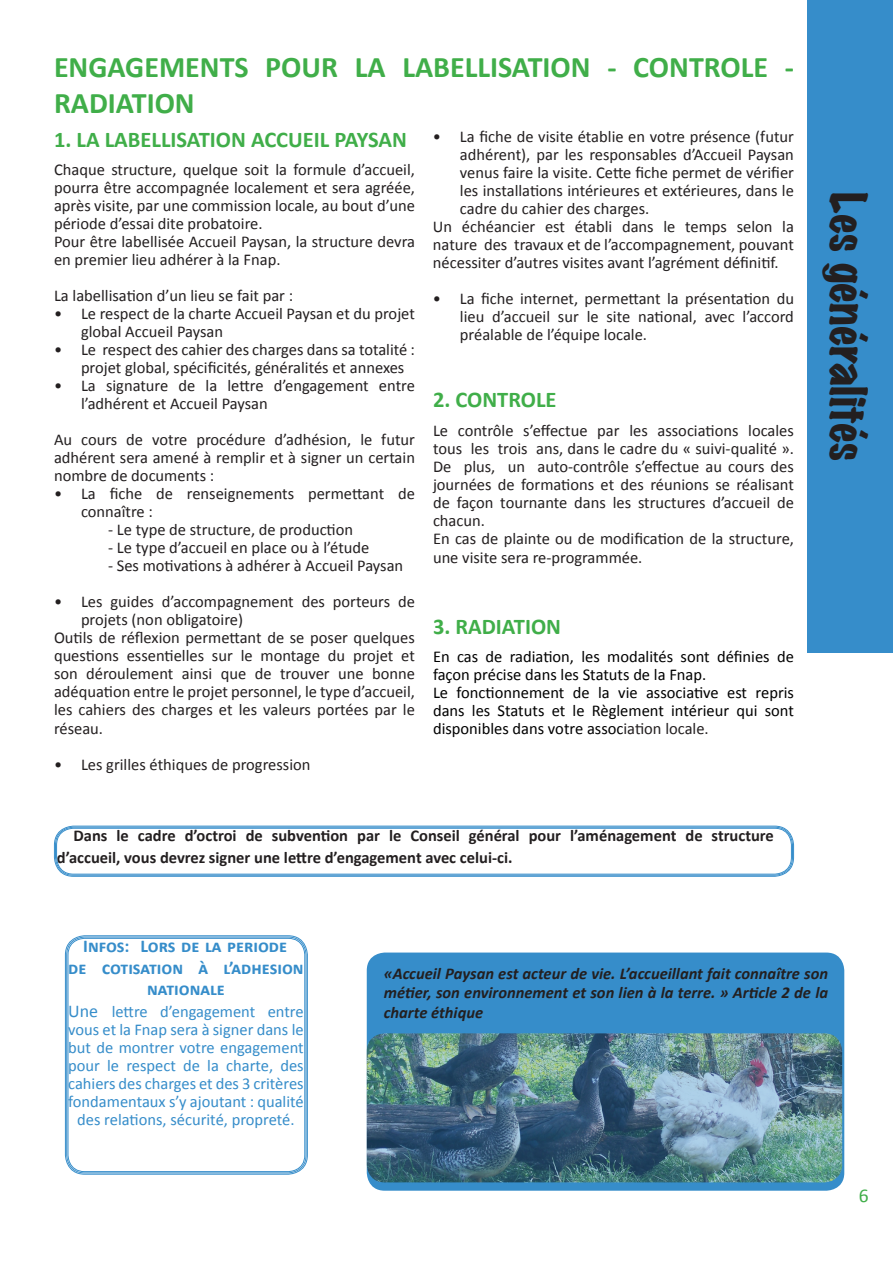
<style>
.page{position:relative;width:893px;height:1263px;background:#fff}
.page>*{position:absolute;margin:0;border:0;box-sizing:border-box;transform-origin:0 0}
.t1{font:45px "Marker Felt Wide";color:#231f20}
.t2{font:700 30px "Calibri";color:#40ae49}
.t3{font:700 22.5px "Calibri";letter-spacing:-.005em;color:#40ae49}
.t4{font:19.5px "Calibri";color:#40ae49}
.t5{font:700 18px/21.6px "Calibri";color:#368dca;text-align:center}
.t6{font:16.5px/18px "Calibri";color:#231f20}
.t7{font:16.5px/18px "Calibri";color:#000}
.t8{font:16.5px/18px "Calibri";color:#368dca;text-align:center}
.t9{font:700 16.5px/21.6px "Calibri";color:#231f20}
.t10{font:italic 700 16.5px/19.8px "Calibri";color:#231f20;text-align:justify}
.s1{color:#231f20}
.s2{font-size:18px}
</style>
<div class="page">
<div style="left:54px;top:826px;width:740px;height:51px;border:1px solid #368dca;border-radius:19px"></div>
<div style="left:55px;top:827px;width:738px;height:48px;border:1px solid #368dca;border-radius:18px"></div>
<div style="left:56px;top:828px;width:736px;height:46px;border:1px solid #368dca;border-radius:17px"></div>
<div style="left:367px;top:952px;width:477px;height:239px;background:#368dca;border-radius:18px"></div>
<img style="left:367px;top:1033px;width:475px;height:149px">
<div style="left:808px;top:0;width:85px;height:653px;background:#368dca"></div>
<div style="left:65px;top:935px;width:243px;height:239px;border:1px solid #368dca;border-radius:19px"></div>
<div style="left:68px;top:938px;width:237px;height:234px;border:1px solid #368dca;border-radius:17px"></div>
<h2 class="t2" style="left:54px;top:45px;width:148px">ENGAGEMENTS</h2>
<h2 class="t2" style="left:265px;top:45px;width:36px">POUR</h2>
<h2 class="t2" style="left:355px;top:45px;width:110px">LA LABELLISATION</h2>
<h2 class="t2" style="left:607px;top:45px;width:60px">- CONTROLE</h2>
<h2 class="t2" style="left:785px;top:45px;width:11px">-</h2>
<h2 class="t2" style="left:54px;top:81px;width:17px">RADIATION</h2>
<h3 class="t3" style="left:54px;top:123px;width:98px">1. LA LABELLISATION</h3>
<h3 class="t3" style="left:251px;top:123px;width:49px">ACCUEIL</h3>
<h3 class="t3" style="left:334px;top:123px;width:47px">PAYSAN</h3>
<p class="t6" style="left:54px;top:160px;width:363px">Chaque structure, quelque soit la formule d’accueil, pourra être accompagnée localement et sera agréée, après visite, par une commission locale, au bout d’une période d’essai dite probatoire.<br>Pour être labellisée Accueil Paysan, la structure devra en premier lieu adhérer à la Fnap.</p>
<p class="t6" style="left:54px;top:286px;width:241px">La labellisation d’un lieu se fait par :</p>
<p class="t6" style="left:81px;top:304px;width:335px;text-indent:-27px">• Le respect de la charte Accueil Paysan et du projet global Accueil Paysan</p>
<p class="t6" style="left:81px;top:340px;width:335px;text-indent:-27px">• Le respect des cahier des charges dans sa totalité : projet global, spécificités, généralités et annexes</p>
<p class="t6" style="left:81px;top:376px;width:335px;text-indent:-27px">• La signature de la lettre d’engagement entre l’adhérent et Accueil Paysan</p>
<p class="t6" style="left:54px;top:430px;width:362px;text-align:justify">Au cours de votre procédure d’adhésion, le futur adhérent sera amené à remplir et à signer un certain nombre de documents :</p>
<p class="t6" style="left:81px;top:484px;width:335px;text-indent:-27px">• La fiche de renseignements permettant de connaître :</p>
<p class="t6" style="left:108px;top:520px;width:247px">- Le type de structure, de production</p>
<p class="t6" style="left:108px;top:538px;width:263px">- Le type d’accueil en place ou à l’étude</p>
<p class="t6" style="left:108px;top:556px;width:297px">- Ses motivations à adhérer à Accueil Paysan</p>
<p class="t6" style="left:54px;top:592px;width:362px">• Les guides d’accompagnement des porteurs de</p>
<p class="t6" style="left:81px;top:610px;width:164px">projets (non obligatoire)</p>
<p class="t6" style="left:54px;top:628px;width:362px">Outils de réflexion permettant de se poser quelques</p>
<p class="t6" style="left:54px;top:646px;width:362px">questions essentielles sur le montage du projet et</p>
<p class="t6" style="left:54px;top:664px;width:362px">son déroulement ainsi que de trouver une bonne</p>
<p class="t6" style="left:54px;top:682px;width:362px">adéquation entre le projet personnel, le type d’accueil,</p>
<p class="t6" style="left:54px;top:700px;width:362px">les cahiers des charges et les valeurs portées par le</p>
<p class="t6" style="left:54px;top:718px;width:51px">réseau.</p>
<p class="t6" style="left:54px;top:754px;width:258px">• Les grilles éthiques de progression</p>
<p class="t6" style="left:433px;top:127px;width:362px">• La fiche de visite établie en votre présence (futur</p>
<p class="t6" style="left:460px;top:145px;width:335px">adhérent), par les responsables d’Accueil Paysan</p>
<p class="t6" style="left:460px;top:163px;width:335px">venus faire la visite. Cette fiche permet de vérifier</p>
<p class="t6" style="left:460px;top:181px;width:335px">les installations intérieures et extérieures, dans le</p>
<p class="t6" style="left:460px;top:199px;width:191px">cadre du cahier des charges.</p>
<p class="t6" style="left:433px;top:217px;width:362px">Un échéancier est établi dans le temps selon la</p>
<p class="t6" style="left:433px;top:235px;width:362px">nature des travaux et de l’accompagnement, pouvant</p>
<p class="t6" style="left:433px;top:253px;width:347px">nécessiter d’autres visites avant l’agrément définitif.</p>
<p class="t6" style="left:460px;top:289px;width:335px;text-align:justify;text-indent:-27px">• La fiche internet, permettant la présentation du lieu d’accueil sur le site national, avec l’accord préalable de l’équipe locale.</p>
<h3 class="t3" style="left:433px;top:383px;width:48px">2. CONTROLE</h3>
<p class="t6" style="left:433px;top:421px;width:362px">Le contrôle s’effectue par les associations locales tous les trois ans, dans le cadre du « suivi-qualité ».<br>De plus, un auto-contrôle s’effectue au cours des journées de formations et des réunions se réalisant de façon tournante dans les structures d’accueil de chacun.<br>En cas de plainte ou de modification de la structure,</p>
<p class="t6" style="left:433px;top:548px;width:211px">une visite sera re-programmée.</p>
<h3 class="t3" style="left:433px;top:610px;width:35px">3. RADIATION</h3>
<p class="t7" style="left:433px;top:647px;width:362px">En cas de radiation, les modalités sont définies de façon précise dans les Statuts de la Fnap.<br>Le fonctionnement de la vie associative est repris dans les Statuts et le Règlement intérieur qui sont disponibles dans votre assoc<span class="s1">iation locale.</span></p>
<p class="t9" style="left:57px;top:824px;width:718px;text-indent:16px">Dans le cadre d’octroi de subvention par le Conseil général pour l’aménagement de structure d’accueil, vous devrez signer une lettre d’engagement avec celui-ci.</p>
<h1 class="t1" style="left:871px;top:192px;width:271px;rotate:90deg">Les généralités</h1>
<p class="t5" style="left:68px;top:935px;width:237px">Infos: Lors de la periode<br>de cotisation à l’adhesion nationale</p>
<p class="t8" style="left:68px;top:1002px;width:237px"><span class="s2">Une</span> lettre d’engagement entre vous et la Fnap sera à signer dans le but de montrer votre engagement pour le respect de la charte, des cahiers des charges et des 3 critères fondamentaux s’y ajoutant : qualité des relations, sécurité, propreté.</p>
<p class="t10" style="left:384px;top:962px;width:446px">«Accueil Paysan est acteur de vie. L’accueillant fait connaître son métier, son environnement et son lien à la terre. » Article 2 de la charte éthique</p>
<p class="t4" style="left:859px;top:1182px;width:11px">6</p>
</div>
